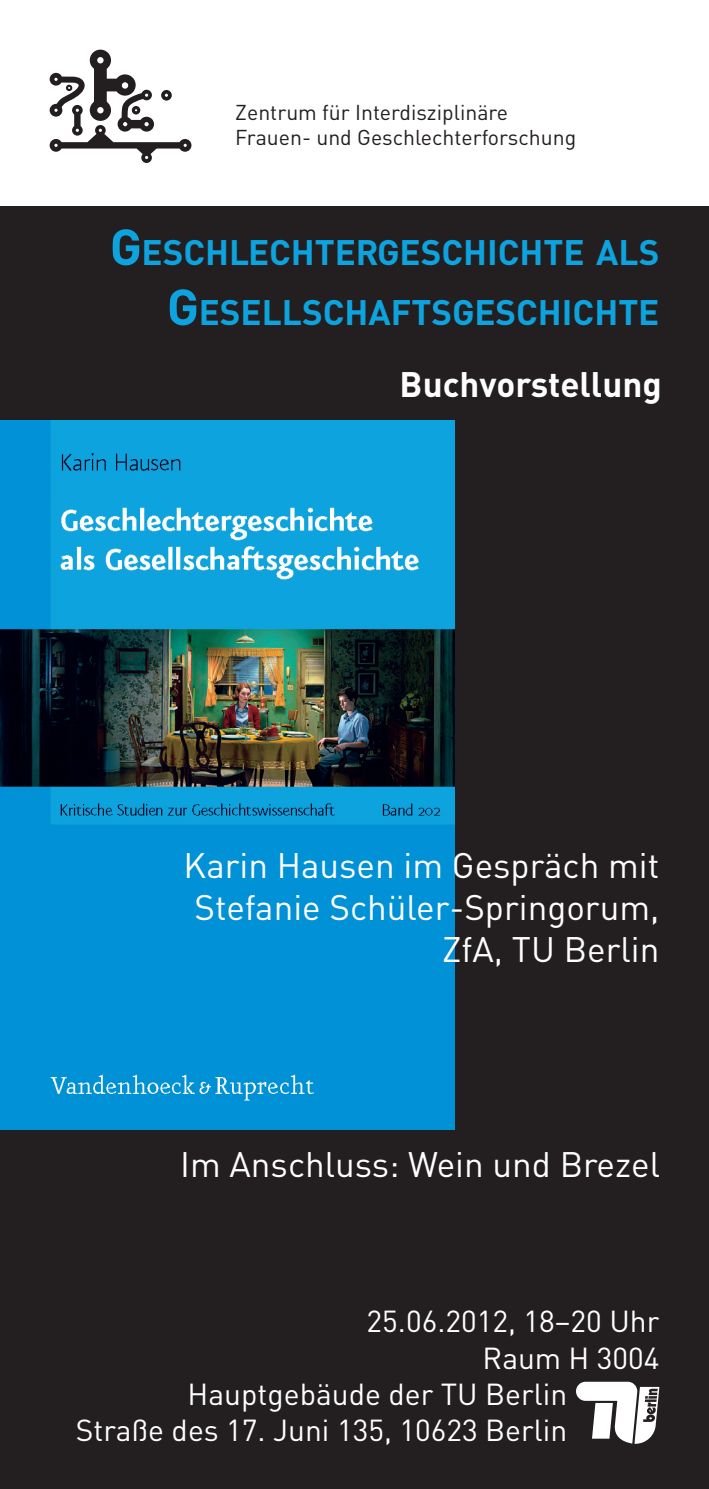
<style>
.page{position:relative;width:709px;height:1489px;background:#fff}
.page>*{position:absolute;margin:0;border:0;box-sizing:border-box;transform-origin:0 0}
.t1{font:35px "DIN Pro";color:#fff}
.t2{font:700 35px "DIN Pro";color:#0da3de}
.t3{font:700 35px "DIN Pro";color:#fff}
.t4{font:30px "DIN Pro";color:#fff}
.t5{font:21.25px "DIN Pro";color:#231f20}
.s1{font-size:50px}
</style>
<div class="page">
<div style="left:0;top:0;width:709px;height:1488px;background:#231f20"></div>
<div style="left:0;top:0;width:709px;height:206px;background:#fff"></div>
<svg style="left:50px;top:50px;width:141px;height:113px"></svg>
<img style="left:0;top:420px;width:455px;height:708px">
<svg style="left:576px;top:1381px;width:83px;height:62px"></svg>
<p class="t5" style="left:235px;top:98px;width:274px">Zentrum für Interdisziplinäre</p>
<p class="t5" style="left:235px;top:123px;width:342px">Frauen- und Geschlechterforschung</p>
<p class="t2" style="left:110px;top:229px;width:551px"><span class="s1">G</span>ESCHLECHTERGESCHICHTE ALS</p>
<p class="t2" style="left:167px;top:289px;width:494px"><span class="s1">G</span>ESELLSCHAFTSGESCHICHTE</p>
<p class="t3" style="left:399px;top:361px;width:264px">Buchvorstellung</p>
<p class="t1" style="left:184px;top:841px;width:477px">Karin Hausen im Gespräch mit</p>
<p class="t1" style="left:194px;top:883px;width:466px">Stefanie Schüler-Springorum,</p>
<p class="t1" style="left:442px;top:925px;width:219px">ZfA, TU Berlin</p>
<p class="t1" style="left:180px;top:1140px;width:481px">Im Anschluss: Wein und Brezel</p>
<p class="t4" style="left:366px;top:1301px;width:294px">25.06.2012, 18–20 Uhr</p>
<p class="t4" style="left:482px;top:1337px;width:178px">Raum H 3004</p>
<p class="t4" style="left:188px;top:1373px;width:381px">Hauptgebäude der TU Berlin</p>
<p class="t4" style="left:76px;top:1409px;width:493px">Straße des 17. Juni 135, 10623 Berlin</p>
</div>
